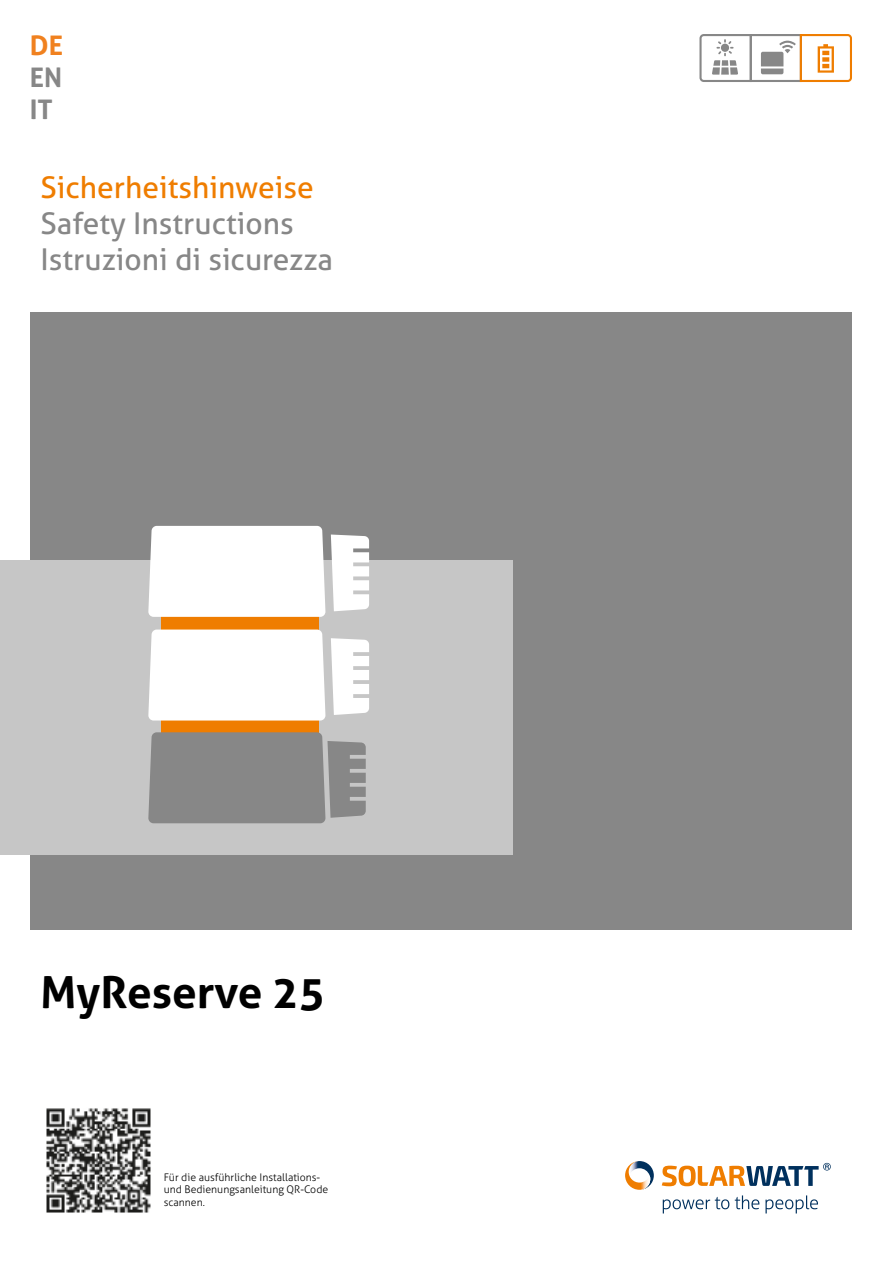
<style>
.page{position:relative;width:893px;height:1263px;background:#fff}
.page>*{position:absolute;margin:0;border:0;box-sizing:border-box;transform-origin:0 0}
.t1{font:700 44.1px "Aller";color:#000}
.t2{font:30px/36px "Aller";color:#878787}
.t3{font:30px "Aller";color:#ef7d00}
.t4{font:700 27px/32.4px "Aller";color:#878787}
.t5{font:700 27px "Aller";color:#f0811f}
.t6{font:300 10.5px/12.6px "Aller";color:#000}
</style>
<div class="page">
<div style="left:30px;top:313px;width:822px;height:617px;background:#878787"></div>
<div style="left:0;top:560px;width:512px;height:295px;background:#c6c6c6"></div>
<svg style="left:662px;top:1163px;width:169px;height:23px"></svg>
<svg style="left:663px;top:1195px;width:155px;height:18px"></svg>
<svg style="left:650px;top:1166px;width:4px;height:19px"></svg>
<img style="left:625px;top:1161px;width:25px;height:29px">
<div style="left:161px;top:610px;width:158px;height:126px;background:#ef7d00"></div>
<div style="left:148px;top:629px;width:177px;height:91px;background:#fff"></div>
<svg style="left:331px;top:638px;width:38px;height:77px;background:#f6f6f6"></svg>
<div style="left:148px;top:526px;width:177px;height:91px;background:#fff"></div>
<svg style="left:331px;top:534px;width:38px;height:77px;background:#f3f3f3"></svg>
<svg style="left:148px;top:732px;width:218px;height:91px;background:#8c8b8b"></svg>
<svg style="left:761px;top:34px;width:91px;height:49px"></svg>
<svg style="left:699px;top:34px;width:54px;height:48px"></svg>
<img style="left:46px;top:1108px;width:105px;height:105px">
<h3 class="t5" style="left:30px;top:28px;width:35px">DE</h3>
<h3 class="t4" style="left:30px;top:61px;width:34px">EN<br>IT</h3>
<h2 class="t3" style="left:41px;top:169px;width:275px">Sicherheitshinweise</h2>
<h2 class="t2" style="left:41px;top:205px;width:294px">Safety Instructions<br>Istruzioni di sicurezza</h2>
<h1 class="t1" style="left:41px;top:965px;width:286px">MyReserve 25</h1>
<p class="t6" style="left:164px;top:1171px;width:166px">Für die ausführliche Installations&shy;und Bedienungsanleitung QR-Code scannen.</p>
</div>
